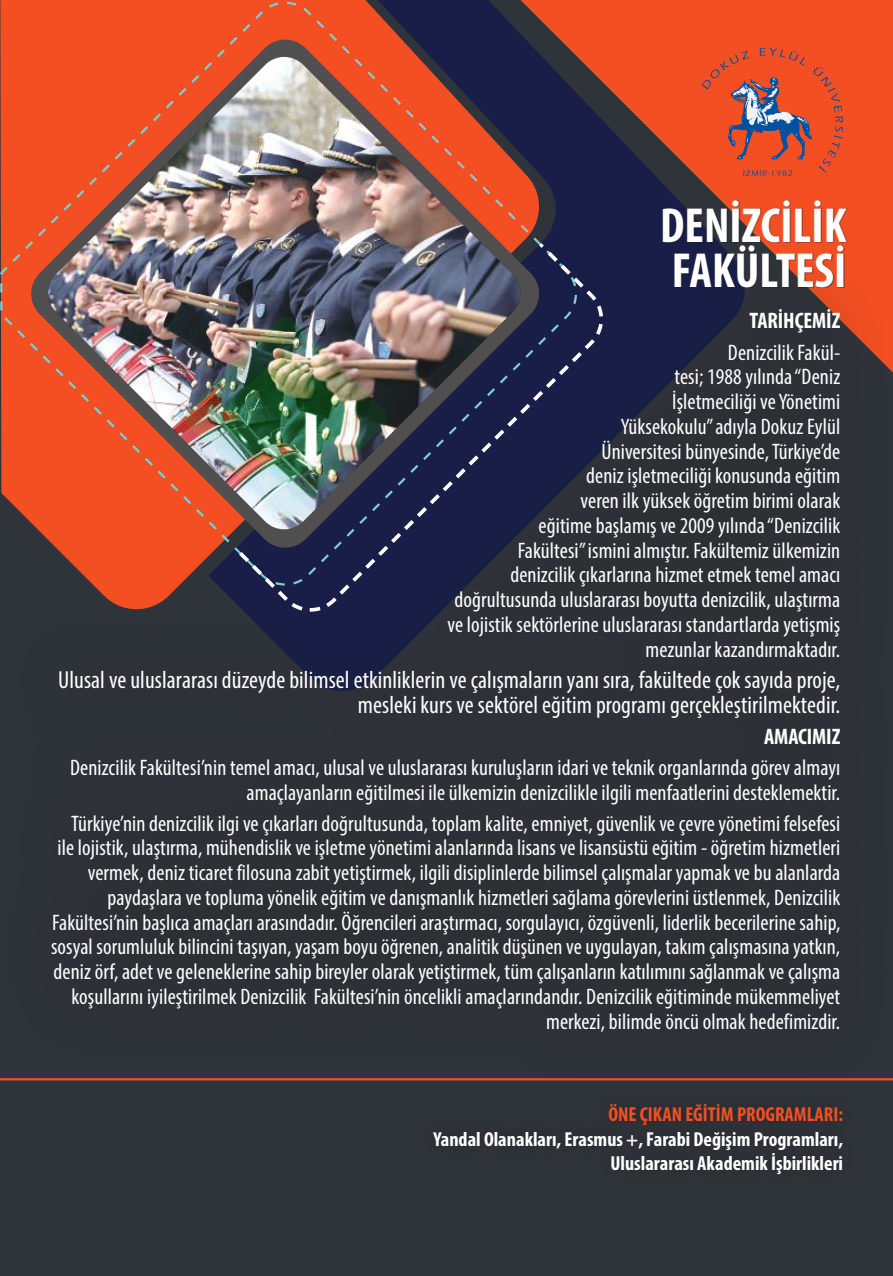
<style>
.page{position:relative;width:893px;height:1276px;background:#2f333a}
.page>*{position:absolute;margin:0;border:0;box-sizing:border-box;transform-origin:0 0}
.t1{font:700 condensed 49.5px/45px "Myriad Pro";color:#fff}
.t2{font:condensed 24.75px/24.8px "Myriad Pro";letter-spacing:.005em;color:#fff;text-align:right}
.t3{font:condensed 22.5px/24.8px "Myriad Pro";letter-spacing:.005em;color:#fff;text-align:right}
.t4{font:700 condensed 22.5px "Myriad Pro";letter-spacing:-.005em;color:#fff}
.t5{font:700 condensed 20.25px/24.3px "Myriad Pro";color:#fff;text-align:right}
.t6{font:700 condensed 20.25px "Myriad Pro";color:#f34f22}
</style>
<div class="page">
<svg style="left:0;top:2px;width:520px;height:255px;background:#c7462a"></svg>
<svg style="left:31px;top:40px;width:489px;height:217px;background:#c6482b"></svg>
<svg style="left:520px;top:0;width:373px;height:257px;background:#9c3d30"></svg>
<img style="left:48px;top:57px;width:472px;height:200px">
<svg style="left:702px;top:48px;width:141px;height:128px;background:#d2553b"></svg>
<div style="left:0;top:257px;width:893px;height:826px;background:#241f1f;opacity:.75"></div>
<div style="left:663px;top:200px;width:185px;height:88px;background:#241f1f;opacity:.44"></div>
<h1 class="t1" style="left:660px;top:202px;width:188px">DENİZCİLİK<br>FAKÜLTESİ</h1>
<p class="t4" style="left:750px;top:307px;width:92px">TARİHÇEMİZ</p>
<p class="t3" style="left:448px;top:339px;width:394px">Denizcilik Fakül-<br>tesi; 1988 yılında “Deniz<br>İşletmeciliği ve Yönetimi<br>Yüksekokulu” adıyla Dokuz Eylül<br>Üniversitesi bünyesinde, Türkiye’de<br>deniz işletmeciliği konusunda eğitim<br>veren ilk yüksek öğretim birimi olarak<br>eğitime başlamış ve 2009 yılında “Denizcilik<br>Fakültesi” ismini almıştır. Fakültemiz ülkemizin denizcilik çıkarlarına hizmet etmek temel amacı doğrultusunda uluslararası boyutta denizcilik, ulaştırma ve lojistik sektörlerine uluslararası standartlarda yetişmiş mezunlar kazandırmaktadır.</p>
<p class="t2" style="left:58px;top:667px;width:784px">Ulusal ve uluslararası düzeyde bilimsel etkinliklerin ve çalışmaların yanı sıra, fakültede çok sayıda proje, mesleki kurs ve sektörel eğitim programı gerçekleştirilmektedir.</p>
<p class="t4" style="left:764px;top:722px;width:78px">AMACIMIZ</p>
<p class="t3" style="left:70px;top:754px;width:772px">Denizcilik Fakültesi’nin temel amacı, ulusal ve uluslararası kuruluşların idari ve teknik organlarında görev almayı amaçlayanların eğitilmesi ile ülkemizin denizcilikle ilgili menfaatlerini desteklemektir.</p>
<p class="t3" style="left:51px;top:810px;width:791px">Türkiye’nin denizcilik ilgi ve çıkarları doğrultusunda, toplam kalite, emniyet, güvenlik ve çevre yönetimi felsefesi ile lojistik, ulaştırma, mühendislik ve işletme yönetimi alanlarında lisans ve lisansüstü eğitim - öğretim hizmetleri vermek, deniz ticaret filosuna zabit yetiştirmek, ilgili disiplinlerde bilimsel çalışmalar yapmak ve bu alanlarda paydaşlara ve topluma yönelik eğitim ve danışmanlık hizmetleri sağlama görevlerini üstlenmek, Denizcilik Fakültesi’nin başlıca amaçları arasındadır. Öğrencileri araştırmacı, sorgulayıcı, özgüvenli, liderlik becerilerine sahip, sosyal sorumluluk bilincini taşıyan, yaşam boyu öğrenen, analitik düşünen ve uygulayan, takım çalışmasına yatkın, deniz örf, adet ve geleneklerine sahip bireyler olarak yetiştirmek, tüm çalışanların katılımını sağlanmak ve çalışma koşullarını iyileştirilmek Denizcilik Fakültesi’nin öncelikli amaçlarındandır. Denizcilik eğitiminde mükemmeliyet merkezi, bilimde öncü olmak hedefimizdir.</p>
<p class="t6" style="left:608px;top:1101px;width:236px">ÖNE ÇIKAN EĞİTİM PROGRAMLARI:</p>
<p class="t5" style="left:433px;top:1126px;width:411px">Yandal Olanakları, Erasmus +, Farabi Değişim Programları,<br>Uluslararası Akademik İşbirlikleri</p>
</div>
